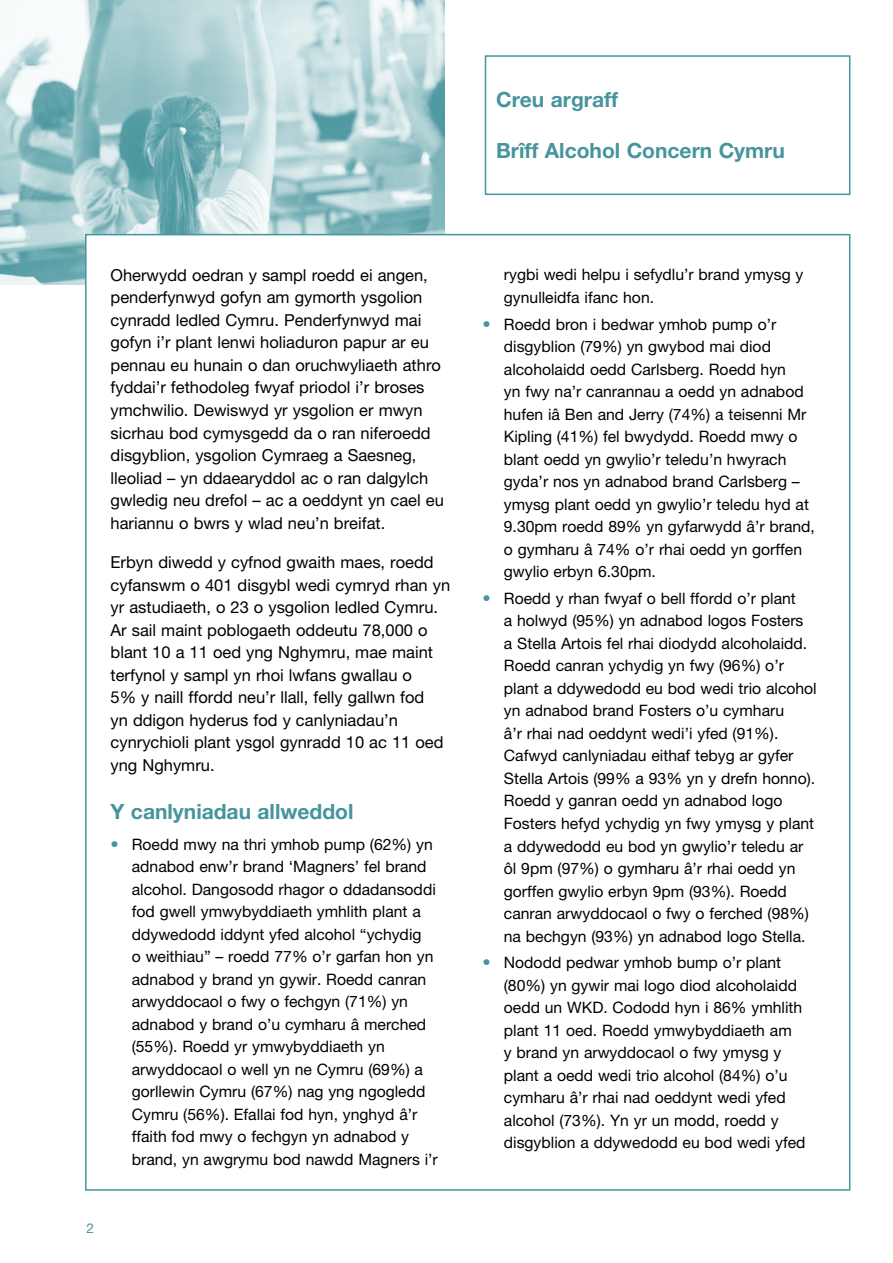
<style>
.page{position:relative;width:893px;height:1263px;background:#fff}
.page>*{position:absolute;margin:0;border:0;box-sizing:border-box;transform-origin:0 0}
.t1{font:700 21px "Helvetica Neue";color:#46949d}
.t2{font:16.5px/22.5px "Helvetica Neue";color:#000}
.t3{font:15.75px/22.5px "Helvetica Neue";color:#000}
.t4{font:13.5px "Helvetica Neue";color:#46949d}
.s1{font-size:16.5px;color:#46949d}
</style>
<div class="page">
<img style="left:0;top:0;width:445px;height:285px">
<div style="left:485px;top:55px;width:365px;height:140px;border:2px solid #46949d"></div>
<div style="left:86px;top:235px;width:764px;height:955px;background:#fff"></div>
<h1 class="t1" style="left:496px;top:87px;width:123px">Creu argraff</h1>
<h1 class="t1" style="left:496px;top:137px;width:290px">Brîff Alcohol Concern Cymru</h1>
<p class="t2" style="left:111px;top:264px;width:335px">Oherwydd oedran y sampl roedd ei angen, penderfynwyd gofyn am gymorth ysgolion cynradd ledled Cymru. Penderfynwyd mai gofyn i’r plant lenwi holiaduron papur ar eu pennau eu hunain o dan oruchwyliaeth athro fyddai’r fethodoleg fwyaf priodol i’r broses ymchwilio. Dewiswyd yr ysgolion er mwyn sicrhau bod cymysgedd da o ran niferoedd disgyblion, ysgolion Cymraeg a Saesneg, lleoliad – yn ddaearyddol ac o ran dalgylch gwledig neu drefol – ac a oeddynt yn cael eu hariannu o bwrs y wlad neu’n breifat.</p>
<p class="t2" style="left:111px;top:551px;width:341px">Erbyn diwedd y cyfnod gwaith maes, roedd cyfanswm o 401 disgybl wedi cymryd rhan yn yr astudiaeth, o 23 o ysgolion ledled Cymru.<br>Ar sail maint poblogaeth oddeutu 78,000 o blant 10 a 11 oed yng Nghymru, mae maint terfynol y sampl yn rhoi lwfans gwallau o<br>5% y naill ffordd neu’r llall, felly gallwn fod<br>yn ddigon hyderus fod y canlyniadau’n cynrychioli plant ysgol gynradd 10 ac 11 oed yng Nghymru.</p>
<h1 class="t1" style="left:111px;top:798px;width:244px">Y canlyniadau allweddol</h1>
<p class="t3" style="left:132px;top:832px;width:308px;text-indent:-21px"><span class="s1">•</span> Roedd mwy na thri ymhob pump (62%) yn adnabod enw’r brand ‘Magners’ fel brand alcohol. Dangosodd rhagor o ddadansoddi fod gwell ymwybyddiaeth ymhlith plant a ddywedodd iddynt yfed alcohol “ychydig<br>o weithiau” – roedd 77% o’r garfan hon yn adnabod y brand yn gywir. Roedd canran arwyddocaol o fwy o fechgyn (71%) yn adnabod y brand o’u cymharu â merched (55%). Roedd yr ymwybyddiaeth yn arwyddocaol o well yn ne Cymru (69%) a gorllewin Cymru (67%) nag yng ngogledd Cymru (56%). Efallai fod hyn, ynghyd â’r ffaith fod mwy o fechgyn yn adnabod y brand, yn awgrymu bod nawdd Magners i’r</p>
<p class="t4" style="left:87px;top:1220px;width:9px">2</p>
<p class="t3" style="left:504px;top:263px;width:301px">rygbi wedi helpu i sefydlu’r brand ymysg y gynulleidfa ifanc hon.</p>
<p class="t3" style="left:504px;top:312px;width:313px;text-indent:-21px"><span class="s1">•</span> Roedd bron i bedwar ymhob pump o’r disgyblion (79%) yn gwybod mai diod alcoholaidd oedd Carlsberg. Roedd hyn<br>yn fwy na’r canrannau a oedd yn adnabod hufen iâ Ben and Jerry (74%) a teisenni Mr Kipling (41%) fel bwydydd. Roedd mwy o blant oedd yn gwylio’r teledu’n hwyrach gyda’r nos yn adnabod brand Carlsberg – ymysg plant oedd yn gwylio’r teledu hyd at 9.30pm roedd 89% yn gyfarwydd â’r brand, o gymharu â 74% o’r rhai oedd yn gorffen gwylio erbyn 6.30pm.</p>
<p class="t3" style="left:504px;top:587px;width:314px;text-indent:-21px"><span class="s1">•</span> Roedd y rhan fwyaf o bell ffordd o’r plant<br>a holwyd (95%) yn adnabod logos Fosters<br>a Stella Artois fel rhai diodydd alcoholaidd.<br>Roedd canran ychydig yn fwy (96%) o’r plant a ddywedodd eu bod wedi trio alcohol yn adnabod brand Fosters o’u cymharu<br>â’r rhai nad oeddynt wedi’i yfed (91%).<br>Cafwyd canlyniadau eithaf tebyg ar gyfer Stella Artois (99% a 93% yn y drefn honno).<br>Roedd y ganran oedd yn adnabod logo Fosters hefyd ychydig yn fwy ymysg y plant a ddywedodd eu bod yn gwylio’r teledu ar ôl 9pm (97%) o gymharu â’r rhai oedd yn gorffen gwylio erbyn 9pm (93%). Roedd canran arwyddocaol o fwy o ferched (98%) na bechgyn (93%) yn adnabod logo Stella.</p>
<p class="t3" style="left:504px;top:951px;width:303px;text-indent:-21px"><span class="s1">•</span> Nododd pedwar ymhob bump o’r plant (80%) yn gywir mai logo diod alcoholaidd oedd un WKD. Cododd hyn i 86% ymhlith plant 11 oed. Roedd ymwybyddiaeth am<br>y brand yn arwyddocaol o fwy ymysg y plant a oedd wedi trio alcohol (84%) o’u cymharu â’r rhai nad oeddynt wedi yfed alcohol (73%). Yn yr un modd, roedd y disgyblion a ddywedodd eu bod wedi yfed</p>
</div>
